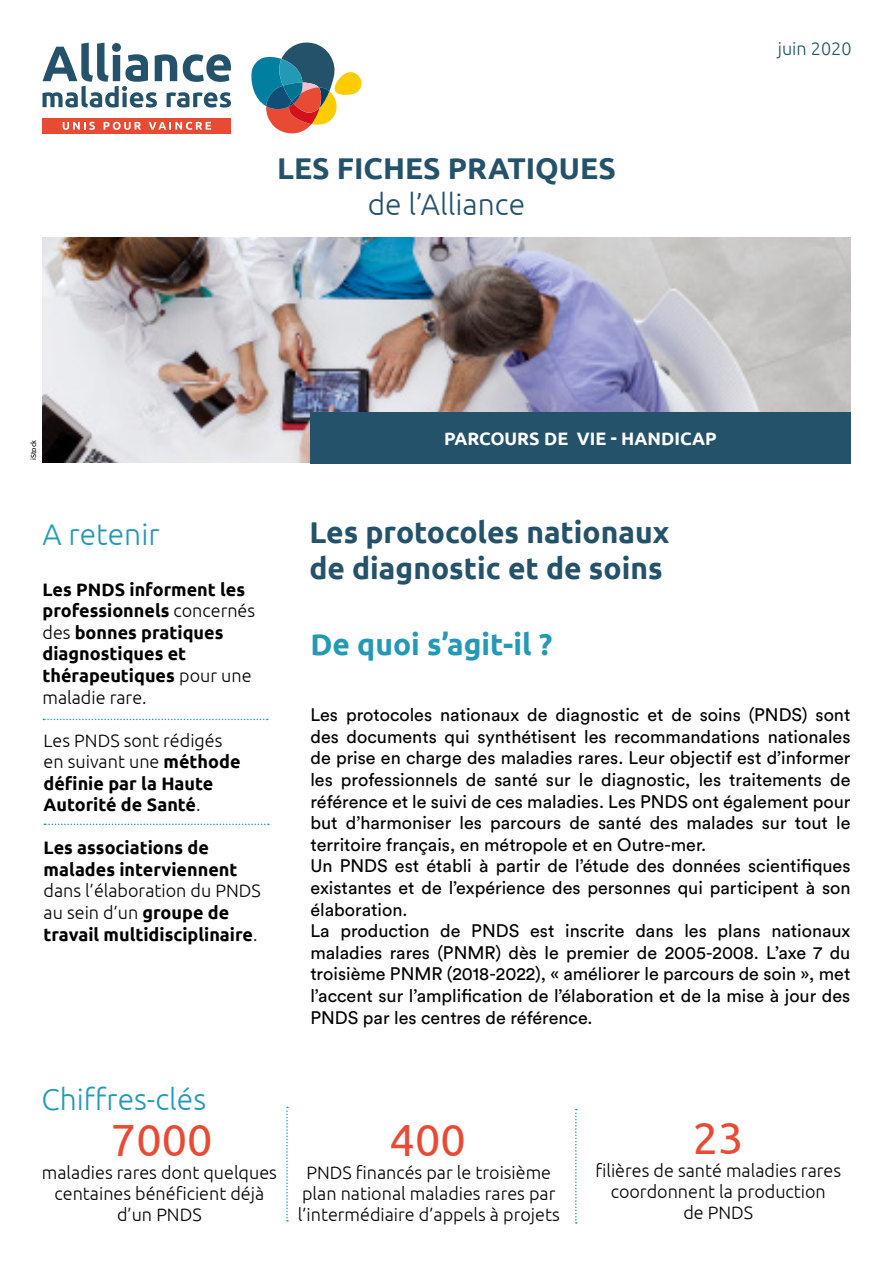
<style>
.page{position:relative;width:893px;height:1263px;background:#fff}
.page>*{position:absolute;margin:0;border:0;box-sizing:border-box;transform-origin:0 0}
.t1{font:45px "Ubuntu";color:#e94a34}
.t2{font:700 30px/36px "Ubuntu";color:#23526a}
.t3{font:300 30px "Ubuntu";color:#2499b6}
.t4{font:700 30px "Ubuntu";color:#2499b6}
.t5{font:300 30px "Ubuntu";color:#23526a}
.t6{font:18px/21.6px "Circular Std";color:#000}
.t7{font:300 18px/21px "Ubuntu";color:#000;text-align:center}
.t8{font:700 18px/21.6px "Ubuntu";color:#000}
.t9{font:700 18px "Ubuntu";color:#fff}
.t10{font:300 18px "Ubuntu";color:#23526a}
.t11{font:7.5px "Ubuntu";color:#000}
.s1{font-weight:300}
.s2{font-weight:700}
</style>
<div class="page">
<img style="left:43px;top:238px;width:807px;height:225px">
<svg style="left:575px;top:1109px;width:2px;height:115px"></svg>
<div style="left:310px;top:412px;width:540px;height:51px;background:#23526a"></div>
<svg style="left:44px;top:823px;width:225px;height:2px"></svg>
<svg style="left:43px;top:43px;width:188px;height:65px"></svg>
<svg style="left:251px;top:43px;width:110px;height:90px"></svg>
<div style="left:43px;top:118px;width:188px;height:15px;background:#e94a34"></div>
<svg style="left:63px;top:122px;width:32px;height:8px"></svg>
<svg style="left:104px;top:122px;width:37px;height:8px"></svg>
<svg style="left:149px;top:122px;width:62px;height:8px"></svg>
<svg style="left:43px;top:719px;width:225px;height:1px"></svg>
<svg style="left:286px;top:1107px;width:2px;height:114px"></svg>
<h2 class="t2" style="left:277px;top:149px;width:340px">LES FICHES PRATIQUES</h2>
<h2 class="t5" style="left:368px;top:186px;width:159px">de l’Alliance</h2>
<p class="t10" style="left:778px;top:38px;width:75px">juin 2020</p>
<p class="t11" style="left:29px;top:460px;width:22px;rotate:-90deg">iStock</p>
<h2 class="t3" style="left:43px;top:516px;width:119px">A retenir</h2>
<p class="t8" style="left:43px;top:578px;width:214px">Les PNDS informent les professionnels <span class="s1">concernés des</span> bonnes pratiques diagnostiques et thérapeutiques <span class="s1">pour une maladie rare.</span></p>
<p class="t8" style="left:44px;top:729px;width:198px"><span class="s1">Les PNDS sont rédigés en suivant une</span> méthode définie par la Haute<br>Autorité de Santé<span class="s1">.</span></p>
<p class="t8" style="left:44px;top:837px;width:195px">Les associations de malades interviennent</p>
<p class="t7" style="left:44px;top:880px;width:219px;line-height:21.6px;text-align:left">dans l’élaboration du PNDS au sein d’un <span class="s2">groupe de travail multidisciplinaire</span>.</p>
<h2 class="t3" style="left:41px;top:1081px;width:166px">Chiffres-clés</h2>
<p class="t9" style="left:444px;top:427px;width:274px">PARCOURS DE VIE - HANDICAP</p>
<h2 class="t2" style="left:309px;top:514px;width:361px">Les protocoles nationaux de diagnostic et de soins</h2>
<h2 class="t4" style="left:310px;top:626px;width:243px">De quoi s’agit-il ?</h2>
<p class="t6" style="left:310px;top:704px;width:542px">Les protocoles nationaux de diagnostic et de soins (PNDS) sont des documents qui synthétisent les recommandations nationales de prise en charge des maladies rares. Leur objectif est d’informer les professionnels de santé sur le diagnostic, les traitements de référence et le suivi de ces maladies. Les PNDS ont également pour but d’harmoniser les parcours de santé des malades sur tout le territoire français, en métropole et en Outre-mer.<br>Un PNDS est établi à partir de l’étude des données scientifiques existantes et de l’expérience des personnes qui participent à son élaboration.<br>La production de PNDS est inscrite dans les plans nationaux maladies rares (PNMR) dès le premier de 2005-2008. L’axe 7 du troisième PNMR (2018-2022), « améliorer le parcours de soin », met l’accent sur l’amplification de l’élaboration et de la mise à jour des PNDS par les centres de référence.</p>
<h1 class="t1" style="left:111px;top:1113px;width:103px">7000</h1>
<p class="t7" style="left:42px;top:1161px;width:236px">maladies rares dont quelques centaines bénéficient déjà d’un PNDS</p>
<h1 class="t1" style="left:390px;top:1113px;width:78px">400</h1>
<h1 class="t1" style="left:693px;top:1111px;width:52px">23</h1>
<p class="t7" style="left:595px;top:1160px;width:247px">filières de santé maladies rares coordonnent la production<br>de PNDS</p>
<p class="t7" style="left:298px;top:1161px;width:263px">PNDS financés par le troisième plan national maladies rares par l’intermédiaire d’appels à projets</p>
</div>
